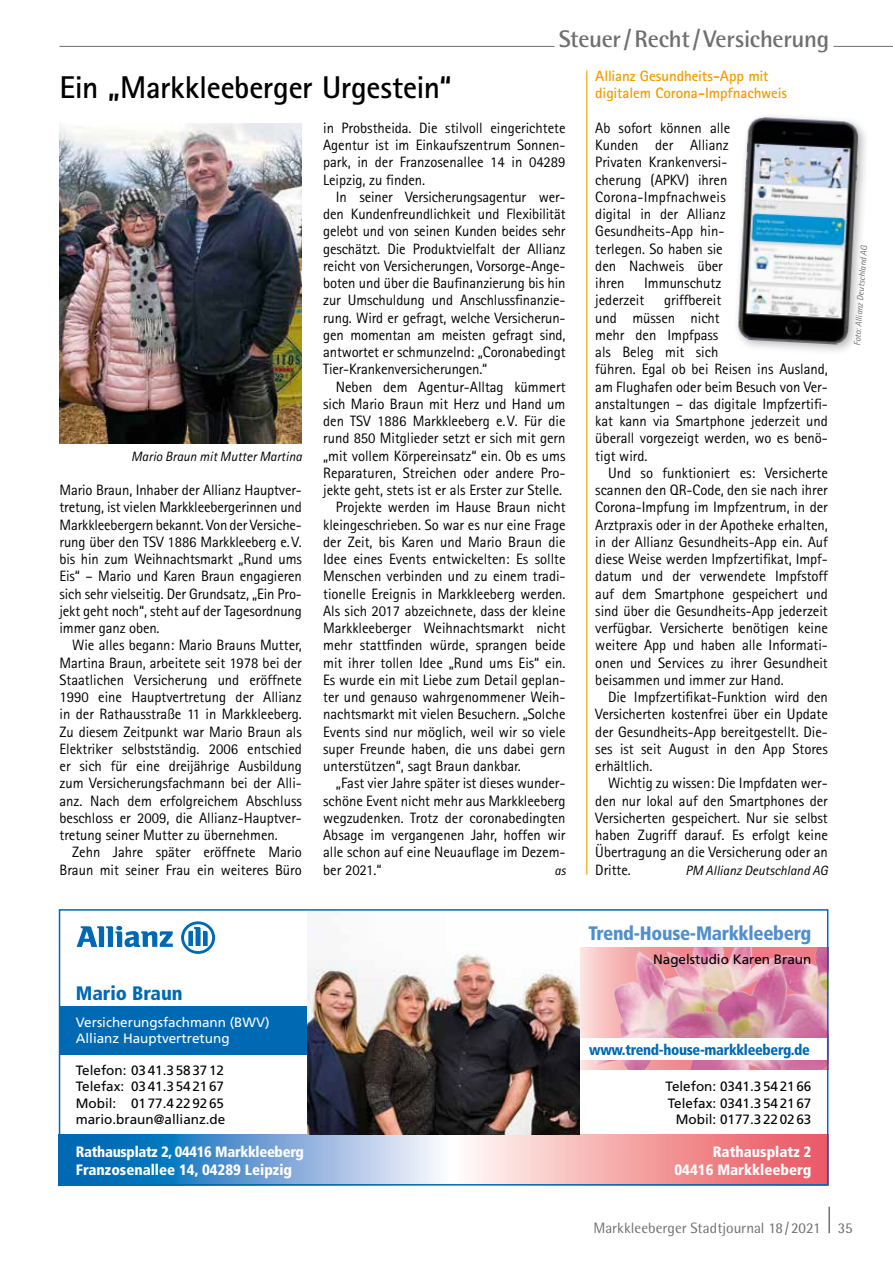
<style>
.page{position:relative;width:893px;height:1263px;background:#fff}
.page>*{position:absolute;margin:0;border:0;box-sizing:border-box;transform-origin:0 0}
.t1{font:700 31.5px "Rotis Sans Serif";letter-spacing:-.01em;color:#000}
.t2{font:700 24px "Rotis Semi Sans";letter-spacing:-.015em;color:#706f6f}
.t3{font:900 condensed 19.5px "Frutiger";letter-spacing:-.015em;color:#4f8fcd}
.t4{font:900 condensed 19.5px "Frutiger";color:#0069b4}
.t5{font:15px/17.2px "Rotis Sans Serif";letter-spacing:-.005em;color:#000;text-align:justify}
.t6{font:900 condensed 15px/18px "Frutiger";letter-spacing:-.02em;color:#fff}
.t7{font:700 15px/17.2px "Rotis Sans Serif";letter-spacing:-.01em;color:#f59c00}
.t8{font:15px "Rotis Semi Sans";color:#706f6f}
.t9{font:900 condensed 15px "Frutiger";letter-spacing:-.02em;color:#0069b4;scale:.96 1}
.t10{font:900 condensed 15px/18px "Frutiger";color:#fff;text-align:right}
.t11{font:13.5px/16.2px "Frutiger";color:#000;text-align:justify}
.t12{font:italic 13.5px "Rotis Sans Serif";color:#000}
.t13{font:13.5px/16.2px "Frutiger";color:#fff}
.t14{font:italic 9px "Rotis Sans Serif";color:#706f6f}
</style>
<div class="page">
<hr style="left:828px;top:1206px;width:2px;height:27px;background:#706f6f">
<hr style="left:60px;top:46px;width:833px;height:1px;background:#706f6f">
<hr style="left:554px;top:46px;width:279px;height:1px;background:#fff">
<svg style="left:77px;top:926px;width:96px;height:21px"></svg>
<svg style="left:181px;top:921px;width:34px;height:33px"></svg>
<div style="left:184px;top:924px;width:28px;height:27px;background:#fff;border-radius:50%"></div>
<svg style="left:188px;top:927px;width:20px;height:19px"></svg>
<div style="left:59px;top:1006px;width:384px;height:48px;background:#0069b4"></div>
<img style="left:580px;top:947px;width:245px;height:122px">
<div style="left:539px;top:1039px;width:288px;height:21px;background:#fff"></div>
<svg style="left:62px;top:1134px;width:763px;height:48px;background:#aba2bd"></svg>
<img style="left:308px;top:953px;width:272px;height:181px">
<div style="left:59px;top:909px;width:769px;height:276px;border:2px solid #0069b4"></div>
<hr style="left:586px;top:71px;width:1px;height:804px;background:#f59c00">
<img style="left:60px;top:123px;width:242px;height:320px">
<div style="left:733px;top:112px;width:137px;height:244px;background:#000;opacity:.3"></div>
<img style="left:737px;top:115px;width:124px;height:230px">
<h2 class="t2" style="left:559px;top:24px;width:272px">Steuer/Recht/Versicherung</h2>
<h1 class="t1" style="left:60px;top:68px;width:393px">Ein „Markkleeberger Urgestein“</h1>
<p class="t12" style="left:131px;top:448px;width:172px">Mario Braun mit Mutter Martina</p>
<p class="t5" style="left:60px;top:481px;width:244px">Mario Braun, Inhaber der Allianz Hauptver&shy;tretung, ist vielen Markkleebergerinnen und Markkleebergern bekannt. Von der Versiche&shy;rung über den TSV 1886 Markkleeberg e.V. bis hin zum Weihnachtsmarkt „Rund ums Eis“ – Mario und Karen Braun engagieren sich sehr vielseitig. Der Grundsatz, „Ein Pro&shy;jekt geht noch“, steht auf der Tagesordnung immer ganz oben.</p>
<p class="t5" style="left:60px;top:636px;width:244px;text-indent:13px">Wie alles begann: Mario Brauns Mutter, Martina Braun, arbeitete seit 1978 bei der Staatlichen Versicherung und eröffnete 1990 eine Hauptvertretung der Allianz in der Rathausstraße 11 in Markkleeberg.<br>Zu diesem Zeitpunkt war Mario Braun als Elektriker selbstständig. 2006 entschied er sich für eine dreijährige Ausbildung zum Versicherungsfachmann bei der Alli&shy;anz. Nach dem erfolgreichem Abschluss beschloss er 2009, die Allianz-Hauptver&shy;tretung seiner Mutter zu übernehmen.</p>
<p class="t5" style="left:60px;top:843px;width:244px;text-align:right">Zehn Jahre später eröffnete Mario<br>Braun mit seiner Frau ein weiteres Büro</p>
<p class="t5" style="left:323px;top:119px;width:244px">in Probstheida. Die stilvoll eingerichtete Agentur ist im Einkaufszentrum Sonnen&shy;park, in der Franzosenallee 14 in 04289<br>Leipzig, zu finden.</p>
<p class="t5" style="left:323px;top:188px;width:244px;text-indent:13px">In seiner Versicherungsagentur wer&shy;den Kundenfreundlichkeit und Flexibilität gelebt und von seinen Kunden beides sehr geschätzt. Die Produktvielfalt der Allianz reicht von Versicherungen, Vorsorge-Ange&shy;boten und über die Baufinanzierung bis hin zur Umschuldung und Anschlussfinanzie&shy;rung. Wird er gefragt, welche Versicherun&shy;gen momentan am meisten gefragt sind, antwortet er schmunzelnd: „Coronabedingt Tier-Krankenversicherungen.“</p>
<p class="t5" style="left:336px;top:378px;width:231px">Neben dem Agentur-Alltag kümmert</p>
<p class="t5" style="left:323px;top:395px;width:244px">sich Mario Braun mit Herz und Hand um</p>
<p class="t5" style="left:323px;top:412px;width:244px">den TSV 1886 Markkleeberg e.V. Für die</p>
<p class="t5" style="left:323px;top:429px;width:244px">rund 850 Mitglieder setzt er sich mit gern</p>
<p class="t5" style="left:323px;top:447px;width:244px">„mit vollem Körpereinsatz“ ein. Ob es ums</p>
<p class="t5" style="left:323px;top:464px;width:244px">Reparaturen, Streichen oder andere Pro-</p>
<p class="t5" style="left:323px;top:481px;width:241px">jekte geht, stets ist er als Erster zur Stelle.</p>
<p class="t5" style="left:336px;top:498px;width:231px">Projekte werden im Hause Braun nicht</p>
<p class="t5" style="left:323px;top:516px;width:244px">kleingeschrieben. So war es nur eine Frage</p>
<p class="t5" style="left:323px;top:533px;width:244px">der Zeit, bis Karen und Mario Braun die</p>
<p class="t5" style="left:323px;top:550px;width:244px">Idee eines Events entwickelten: Es sollte</p>
<p class="t5" style="left:323px;top:567px;width:244px">Menschen verbinden und zu einem tradi-</p>
<p class="t5" style="left:323px;top:585px;width:244px">tionelle Ereignis in Markkleeberg werden.</p>
<p class="t5" style="left:323px;top:602px;width:244px">Als sich 2017 abzeichnete, dass der kleine</p>
<p class="t5" style="left:323px;top:619px;width:244px">Markkleeberger Weihnachtsmarkt nicht</p>
<p class="t5" style="left:323px;top:636px;width:244px">mehr stattfinden würde, sprangen beide</p>
<p class="t5" style="left:323px;top:654px;width:244px">mit ihrer tollen Idee „Rund ums Eis“ ein.</p>
<p class="t5" style="left:323px;top:671px;width:244px">Es wurde ein mit Liebe zum Detail geplan-</p>
<p class="t5" style="left:323px;top:688px;width:244px">ter und genauso wahrgenommener Weih-</p>
<p class="t5" style="left:323px;top:705px;width:244px">nachtsmarkt mit vielen Besuchern. „Solche</p>
<p class="t5" style="left:323px;top:723px;width:244px">Events sind nur möglich, weil wir so viele</p>
<p class="t5" style="left:323px;top:740px;width:244px">super Freunde haben, die uns dabei gern</p>
<p class="t5" style="left:323px;top:757px;width:199px">unterstützen“, sagt Braun dankbar.</p>
<p class="t5" style="left:336px;top:774px;width:231px">„Fast vier Jahre später ist dieses wunder-</p>
<p class="t5" style="left:323px;top:792px;width:244px">schöne Event nicht mehr aus Markkleeberg</p>
<p class="t5" style="left:323px;top:809px;width:244px">wegzudenken. Trotz der coronabedingten</p>
<p class="t5" style="left:323px;top:826px;width:244px">Absage im vergangenen Jahr, hoffen wir</p>
<p class="t5" style="left:323px;top:843px;width:244px">alle schon auf eine Neuauflage im Dezem-</p>
<p class="t5" style="left:323px;top:861px;width:60px">ber 2021.“</p>
<p class="t12" style="left:554px;top:862px;width:13px">as</p>
<h3 class="t4" style="left:76px;top:981px;width:108px">Mario Braun</h3>
<p class="t13" style="left:76px;top:1014px;width:195px">Versicherungsfachmann (BWV)<br>Allianz Hauptvertretung</p>
<p class="t11" style="left:76px;top:1062px;width:151px">Telefon: 0341.3583712<br>Telefax: 0341.3542167<br>Mobil: 0177.4229265 mario.braun@allianz.de</p>
<p class="t7" style="left:595px;top:67px;width:193px">Allianz Gesundheits-App mit digitalem Corona-Impfnachweis</p>
<p class="t5" style="left:595px;top:119px;width:136px;text-align:left">Ab sofort können alle<br>Kunden der Allianz<br>Privaten Krankenversi&shy;cherung (APKV) ihren<br>Corona-Impfnachweis digital in der Allianz<br>Gesundheits-App hin&shy;terlegen. So haben sie den Nachweis über ihren</p>
<p class="t5" style="left:595px;top:274px;width:128px;text-indent:49px">Immunschutz jederzeit</p>
<p class="t5" style="left:595px;top:291px;width:234px;text-align:left;text-indent:69px">griffbereit<br>und müssen nicht<br>mehr den Impfpass<br>als Beleg mit sich<br>führen. Egal ob bei Reisen ins Ausland, am Flughafen oder beim Besuch von Ver&shy;anstaltungen – das digitale Impfzertifi&shy;kat kann via Smartphone jederzeit und überall vorgezeigt werden, wo es benö&shy;tigt wird.</p>
<p class="t5" style="left:595px;top:464px;width:234px;text-indent:13px">Und so funktioniert es: Versicherte scannen den QR-Code, den sie nach ihrer Corona-Impfung im Impfzentrum, in der Arztpraxis oder in der Apotheke erhalten, in der Allianz Gesundheits-App ein. Auf diese Weise werden Impfzertifikat, Impf&shy;datum und der verwendete Impfstoff auf dem Smartphone gespeichert und sind über die Gesundheits-App jederzeit verfügbar. Versicherte benötigen keine weitere App und haben alle Informati&shy;onen und Services zu ihrer Gesundheit beisammen und immer zur Hand.</p>
<p class="t5" style="left:595px;top:688px;width:234px;text-indent:13px">Die Impfzertifikat-Funktion wird den Versicherten kostenfrei über ein Update der Gesundheits-App bereitgestellt. Die&shy;ses ist seit August in den App Stores erhältlich.</p>
<p class="t5" style="left:595px;top:774px;width:234px;text-indent:13px">Wichtig zu wissen: Die Impfdaten wer&shy;den nur lokal auf den Smartphones der Versicherten gespeichert. Nur sie selbst haben Zugriff darauf. Es erfolgt keine Übertragung an die Versicherung oder an Dritte.</p>
<p class="t12" style="left:686px;top:862px;width:144px">PM Allianz Deutschland AG</p>
<h3 class="t3" style="left:588px;top:922px;width:225px">Trend-House-Markkleeberg</h3>
<p class="t11" style="left:653px;top:952px;width:160px">Nagelstudio Karen Braun</p>
<p class="t9" style="left:589px;top:1040px;width:231px">www.trend-house-markkleeberg.de</p>
<p class="t11" style="left:665px;top:1079px;width:147px;text-align:right">Telefon: 0341.3542166<br>Telefax: 0341.3542167<br>Mobil: 0177.3220263</p>
<p class="t6" style="left:76px;top:1143px;width:230px">Rathausplatz 2, 04416 Markkleeberg<br>Franzosenallee 14, 04289 Leipzig</p>
<p class="t10" style="left:674px;top:1143px;width:138px">Rathausplatz 2<br>04416 Markkleeberg</p>
<p class="t14" style="left:852px;top:345px;width:102px;rotate:-86deg">Foto: Allianz Deutschland AG</p>
<p class="t8" style="left:593px;top:1219px;width:261px">Markkleeberger Stadtjournal 18/2021 35</p>
</div>
